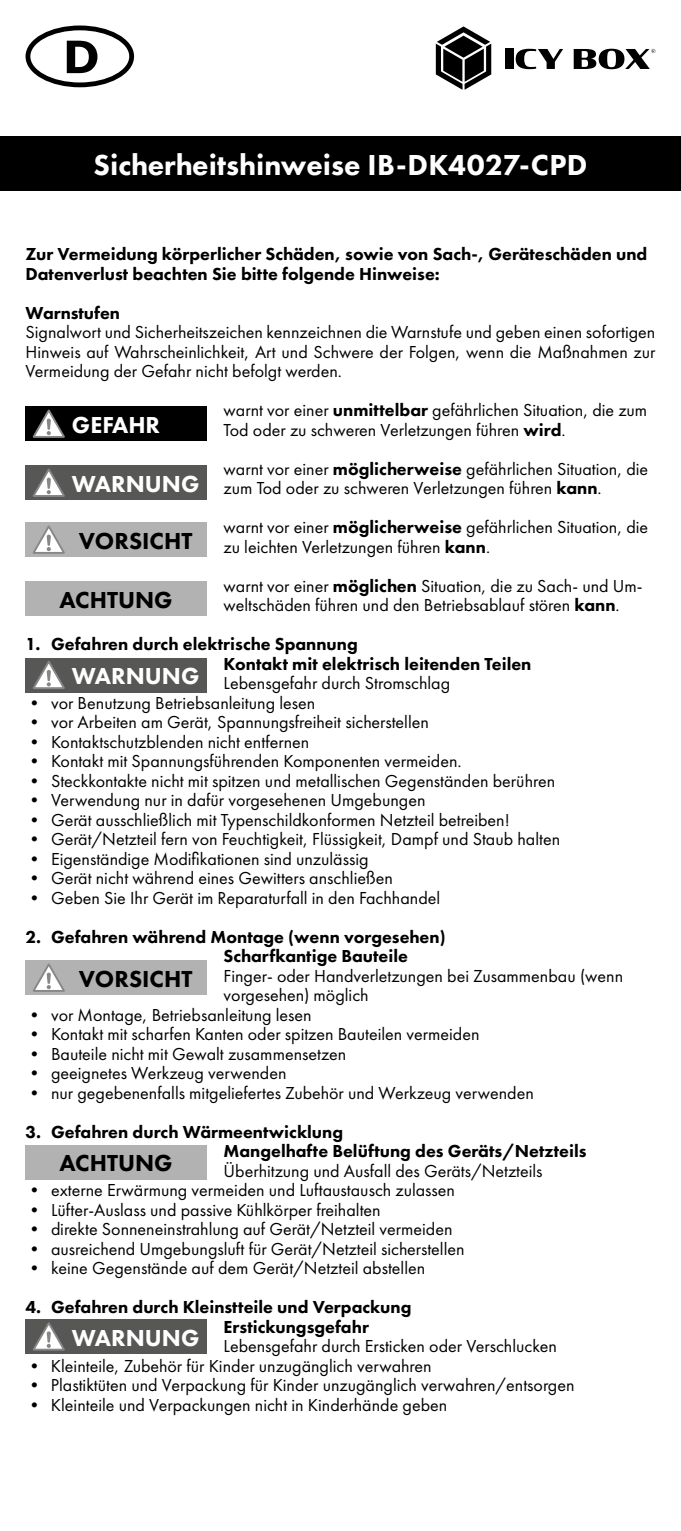
<style>
.page{position:relative;width:681px;height:1531px;background:#fff}
.page>*{position:absolute;margin:0;border:0;box-sizing:border-box;transform-origin:0 0}
.t1{font:800 30px "Futura PT";color:#fff}
.t2{font:800 24px "Futura PT";color:#000}
.t3{font:800 24px "Futura PT";color:#fff}
.t4{font:18px/19.5px "Futura PT";color:#000}
.t5{font:800 18px/19.5px "Futura PT";color:#000}
.s1{font-weight:800}
</style>
<div class="page">
<div style="left:26px;top:26px;width:108px;height:61px;border:5px solid #000;border-radius:50%"></div>
<svg style="left:67px;top:41px;width:30px;height:32px"></svg>
<div style="left:0;top:136px;width:680px;height:55px;background:#000"></div>
<div style="left:26px;top:407px;width:180px;height:34px;background:#000"></div>
<svg style="left:31px;top:406px;width:35px;height:32px"></svg>
<div style="left:26px;top:466px;width:180px;height:34px;background:#575756"></div>
<svg style="left:31px;top:465px;width:35px;height:32px"></svg>
<div style="left:26px;top:523px;width:180px;height:34px;background:#b3b2b2"></div>
<svg style="left:31px;top:522px;width:35px;height:32px"></svg>
<div style="left:26px;top:582px;width:180px;height:34px;background:#b3b2b2"></div>
<div style="left:26px;top:658px;width:180px;height:34px;background:#575756"></div>
<svg style="left:33px;top:661px;width:32px;height:28px"></svg>
<div style="left:26px;top:961px;width:180px;height:34px;background:#b3b2b2"></div>
<svg style="left:31px;top:960px;width:35px;height:32px"></svg>
<div style="left:26px;top:1145px;width:180px;height:34px;background:#b3b2b2"></div>
<div style="left:26px;top:1319px;width:180px;height:34px;background:#575756"></div>
<svg style="left:33px;top:1322px;width:32px;height:29px"></svg>
<div style="left:504px;top:49px;width:9px;height:20px;background:#000"></div>
<svg style="left:515px;top:49px;width:48px;height:20px"></svg>
<svg style="left:573px;top:49px;width:82px;height:20px"></svg>
<svg style="left:435px;top:26px;width:56px;height:64px"></svg>
<h1 class="t1" style="left:93px;top:147px;width:495px">Sicherheitshinweise IB-DK4027-CPD</h1>
<p class="t5" style="left:26px;top:244px;width:623px">Zur Vermeidung körperlicher Schäden, sowie von Sach-, Geräteschäden und<br>Datenverlust beachten Sie bitte folgende Hinweise:</p>
<p class="t5" style="left:26px;top:303px;width:96px">Warnstufen</p>
<p class="t4" style="left:26px;top:323px;width:631px;text-align:justify">Signalwort und Sicherheitszeichen kennzeichnen die Warnstufe und geben einen sofortigen Hinweis auf Wahrscheinlichkeit, Art und Schwere der Folgen, wenn die Maßnahmen zur Vermeidung der Gefahr nicht befolgt werden.</p>
<p class="t4" style="left:223px;top:401px;width:425px">warnt vor einer <span class="s1">unmittelbar</span> gefährlichen Situation, die zum<br>Tod oder zu schweren Verletzungen führen <span class="s1">wird</span>.</p>
<p class="t4" style="left:223px;top:459px;width:426px">warnt vor einer <span class="s1">möglicherweise</span> gefährlichen Situation, die zum Tod oder zu schweren Verletzungen führen <span class="s1">kann</span>.</p>
<p class="t4" style="left:223px;top:518px;width:426px">warnt vor einer <span class="s1">möglicherweise</span> gefährlichen Situation, die zu leichten Verletzungen führen <span class="s1">kann</span>.</p>
<p class="t4" style="left:223px;top:576px;width:420px">warnt vor einer <span class="s1">möglichen</span> Situation, die zu Sach- und Um&shy;weltschäden führen und den Betriebsablauf stören <span class="s1">kann</span>.</p>
<p class="t5" style="left:223px;top:634px;width:309px;text-indent:-198px">1. Gefahren durch elektrische Spannung<br>Kontakt mit elektrisch leitenden Teilen</p>
<p class="t4" style="left:223px;top:673px;width:228px">Lebensgefahr durch Stromschlag</p>
<p class="t4" style="left:25px;top:693px;width:291px">• vor Benutzung Betriebsanleitung lesen</p>
<p class="t4" style="left:25px;top:712px;width:404px">• vor Arbeiten am Gerät, Spannungsfreiheit sicherstellen</p>
<p class="t4" style="left:25px;top:732px;width:285px">• Kontaktschutzblenden nicht entfernen</p>
<p class="t4" style="left:25px;top:751px;width:437px">• Kontakt mit Spannungsführenden Komponenten vermeiden.</p>
<p class="t4" style="left:25px;top:771px;width:531px">• Steckkontakte nicht mit spitzen und metallischen Gegenständen berühren</p>
<p class="t4" style="left:25px;top:790px;width:401px">• Verwendung nur in dafür vorgesehenen Umgebungen</p>
<p class="t4" style="left:25px;top:810px;width:485px">• Gerät ausschließlich mit Typenschildkonformen Netzteil betreiben!</p>
<p class="t4" style="left:25px;top:829px;width:536px">• Gerät/Netzteil fern von Feuchtigkeit, Flüssigkeit, Dampf und Staub halten</p>
<p class="t4" style="left:25px;top:849px;width:344px">• Eigenständige Modifikationen sind unzulässig</p>
<p class="t4" style="left:25px;top:868px;width:368px">• Gerät nicht während eines Gewitters anschließen</p>
<p class="t4" style="left:25px;top:888px;width:416px">• Geben Sie Ihr Gerät im Reparaturfall in den Fachhandel</p>
<p class="t5" style="left:223px;top:927px;width:223px;text-indent:-198px">2. Gefahren während Montage (wenn vorgesehen)<br>Scharfkantige Bauteile</p>
<p class="t4" style="left:223px;top:966px;width:401px">Finger- oder Handverletzungen bei Zusammenbau (wenn vorgesehen) möglich</p>
<p class="t4" style="left:25px;top:1005px;width:287px">• vor Montage, Betriebsanleitung lesen</p>
<p class="t4" style="left:25px;top:1024px;width:455px">• Kontakt mit scharfen Kanten oder spitzen Bauteilen vermeiden</p>
<p class="t4" style="left:25px;top:1044px;width:322px">• Bauteile nicht mit Gewalt zusammensetzen</p>
<p class="t4" style="left:25px;top:1063px;width:262px">• geeignetes Werkzeug verwenden</p>
<p class="t4" style="left:25px;top:1083px;width:509px">• nur gegebenenfalls mitgeliefertes Zubehör und Werkzeug verwenden</p>
<p class="t5" style="left:223px;top:1122px;width:364px;text-indent:-198px">3. Gefahren durch Wärmeentwicklung<br>Mangelhafte Belüftung des Geräts/Netzteils</p>
<p class="t4" style="left:223px;top:1161px;width:320px">Überhitzung und Ausfall des Geräts/Netzteils</p>
<p class="t4" style="left:25px;top:1180px;width:431px">• externe Erwärmung vermeiden und Luftaustausch zulassen</p>
<p class="t4" style="left:25px;top:1200px;width:356px">• Lüfter-Auslass und passive Kühlkörper freihalten</p>
<p class="t4" style="left:25px;top:1219px;width:428px">• direkte Sonneneinstrahlung auf Gerät/Netzteil vermeiden</p>
<p class="t4" style="left:25px;top:1239px;width:440px">• ausreichend Umgebungsluft für Gerät/Netzteil sicherstellen</p>
<p class="t4" style="left:25px;top:1258px;width:401px">• keine Gegenstände auf dem Gerät/Netzteil abstellen</p>
<p class="t5" style="left:223px;top:1297px;width:189px;text-indent:-198px">4. Gefahren durch Kleinstteile und Verpackung<br>Erstickungsgefahr</p>
<p class="t4" style="left:223px;top:1336px;width:335px">Lebensgefahr durch Ersticken oder Verschlucken</p>
<p class="t4" style="left:25px;top:1356px;width:407px">• Kleinteile, Zubehör für Kinder unzugänglich verwahren</p>
<p class="t4" style="left:25px;top:1375px;width:550px">• Plastiktüten und Verpackung für Kinder unzugänglich verwahren/entsorgen</p>
<p class="t4" style="left:25px;top:1395px;width:423px">• Kleinteile und Verpackungen nicht in Kinderhände geben</p>
<h2 class="t3" style="left:72px;top:410px;width:90px">GEFAHR</h2>
<h2 class="t3" style="left:72px;top:469px;width:129px">WARNUNG</h2>
<h2 class="t2" style="left:79px;top:526px;width:115px">VORSICHT</h2>
<h2 class="t2" style="left:59px;top:585px;width:115px">ACHTUNG</h2>
<h2 class="t3" style="left:72px;top:661px;width:129px">WARNUNG</h2>
<h2 class="t2" style="left:79px;top:964px;width:115px">VORSICHT</h2>
<h2 class="t2" style="left:59px;top:1148px;width:115px">ACHTUNG</h2>
<h2 class="t3" style="left:72px;top:1322px;width:129px">WARNUNG</h2>
</div>
